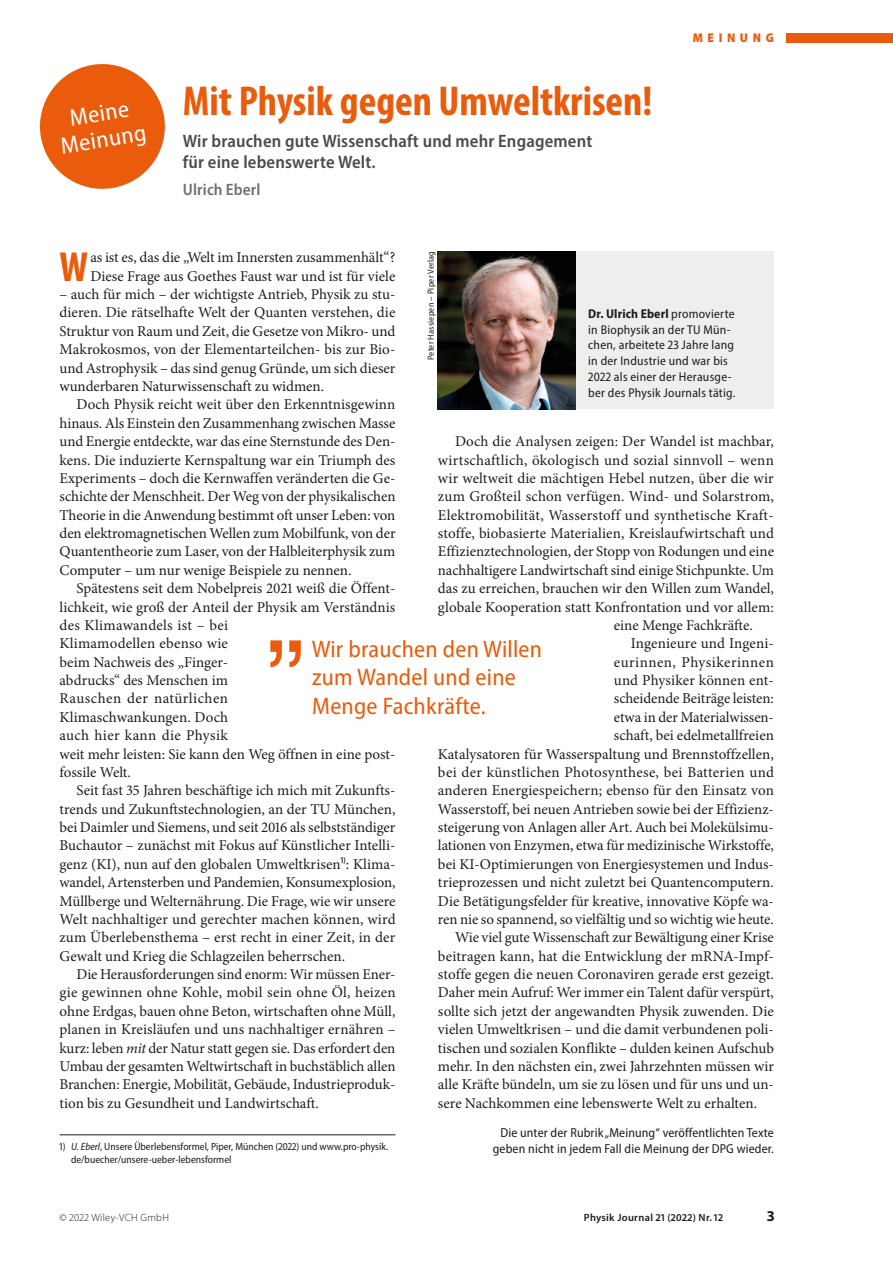
<style>
.page{position:relative;width:893px;height:1263px;background:#fff}
.page>*{position:absolute;margin:0;border:0;box-sizing:border-box;transform-origin:0 0}
.Zitat_16{font:103.5px "Helvetica Neue LT Com";color:#ea5b0c}
.GT_Initial_2zeilig{font:700 condensed 42.3px "Myriad Pro";color:#ea5b0c}
.Head_Meinung{font:700 condensed 42px "Myriad Pro";color:#ea5b0c}
.Zitat_16-2{font:semi-condensed 24px/28.5px "Myriad Pro";letter-spacing:.01em;color:#ea5b0c}
.Txt_Boeppel_orange{font:semi-condensed 24px/26px "Myriad Pro";color:#fff;text-align:center}
.Subhead_Meinung{font:600 semi-condensed 18px/21px "Myriad Pro";letter-spacing:.01em;color:#4b4b4a}
.Autor_Meinung{font:600 semi-condensed 16.5px "Myriad Pro";letter-spacing:.01em;color:#70706f}
.GT{font:15px/18.3px "Minion Pro";color:#1d1d1b;text-align:justify}
.GT_Initial_2zeilig-2{font:15px/18.3px "Minion Pro";letter-spacing:-.005em;color:#1d1d1b}
.GT-2{font:15px "Minion Pro";letter-spacing:.02em;color:#1d1d1b}
.t1{font:700 15px "Myriad Pro";color:#1d1d1b}
.Autor__I_Nachruf___M{font:semi-condensed 13.05px/16.5px "Myriad Pro";letter-spacing:.01em;color:#1d1d1b;text-align:center}
.BU_schwarz{font:semi-condensed 12.75px/15.8px "Myriad Pro";letter-spacing:.02em;color:#1d1d1b}
.t2{font:900 semi-condensed 12.75px "Myriad Pro";letter-spacing:.36em;color:#ea5b0c}
.FN__mit_Linie{font:semi-condensed 10.5px/12.8px "Myriad Pro";color:#1d1d1b}
.t3{font:600 10.5px "Myriad Pro";letter-spacing:.03em;color:#1d1d1b}
.t4{font:300 10.5px "Myriad Pro";letter-spacing:.03em;color:#1d1d1b}
.Bild_Quelle_schwarz{font:semi-condensed 9px "Myriad Pro";letter-spacing:.02em;color:#1d1d1b}
.s1{font-style:italic}
.s2{font-weight:700}
</style>
<div class="page">
<div style="left:787px;top:33px;width:106px;height:9px;background:#ea5b0c"></div>
<svg style="left:40px;top:64px;width:125px;height:125px"></svg>
<div style="left:438px;top:251px;width:336px;height:158px;background:#efeeec"></div>
<img style="left:438px;top:251px;width:137px;height:158px">
<hr style="left:60px;top:1134px;width:335px;height:1px;background:#1d1d1b">
<p class="Txt_Boeppel_orange" style="left:55px;top:107px;width:87px;rotate:-9deg">Meine<br>Meinung</p>
<p class="Head_Meinung" style="left:183px;top:75px;width:471px">Mit Physik gegen Umweltkrisen!</p>
<p class="Subhead_Meinung" style="left:183px;top:130px;width:411px">Wir brauchen gute Wissenschaft und mehr Engagement für eine lebenswerte Welt.</p>
<p class="Autor_Meinung" style="left:183px;top:180px;width:79px">Ulrich Eberl</p>
<p class="t2" style="left:693px;top:30px;width:82px">MEINUNG</p>
<p class="GT_Initial_2zeilig" style="left:60px;top:240px;width:30px">W</p>
<p class="GT_Initial_2zeilig-2" style="left:90px;top:248px;width:307px">as ist es, das die „Welt im Innersten zusammenhält“?<br>Diese Frage aus Goethes Faust war und ist für viele</p>
<p class="GT_Initial_2zeilig-2" style="left:60px;top:285px;width:337px;text-align:justify">– auch für mich – der wichtigste Antrieb, Physik zu stu&shy;dieren. Die rätselhafte Welt der Quanten verstehen, die Struktur von Raum und Zeit, die Gesetze von Mikro- und Makrokosmos, von der Elementarteilchen- bis zur Bio&shy;und Astrophysik – das sind genug Gründe, um sich dieser wunderbaren Naturwissenschaft zu widmen.</p>
<p class="GT" style="left:60px;top:395px;width:338px;text-indent:17px">Doch Physik reicht weit über den Erkenntnisgewinn hinaus. Als Einstein den Zusammenhang zwischen Masse und Energie entdeckte, war das eine Sternstunde des Den&shy;kens. Die induzierte Kernspaltung war ein Triumph des Experiments – doch die Kernwaffen veränderten die Ge&shy;schichte der Menschheit. Der Weg von der physikalischen Theorie in die Anwendung bestimmt oft unser Leben: von den elektromagnetischen Wellen zum Mobilfunk, von der Quantentheorie zum Laser, von der Halbleiterphysik zum Computer – um nur wenige Beispiele zu nennen.</p>
<p class="GT" style="left:60px;top:579px;width:337px;text-align:left;text-indent:17px">Spätestens seit dem Nobelpreis 2021 weiß die Öffent&shy;lichkeit, wie groß der Anteil der Physik am Verständnis des Klimawandels ist – bei<br>Klimamodellen ebenso wie<br>beim Nachweis des „Finger-<br>abdrucks“ des Menschen im<br>Rauschen der natürlichen<br>Klimaschwankungen. Doch<br>auch hier kann die Physik<br>weit mehr leisten: Sie kann den Weg öffnen in eine post&shy;fossile Welt.</p>
<p class="GT" style="left:60px;top:781px;width:338px;text-align:left;text-indent:17px">Seit fast 35 Jahren beschäftige ich mich mit Zukunfts&shy;trends und Zukunftstechnologien, an der TU München, bei Daimler und Siemens, und seit 2016 als selbstständiger Buchautor – zunächst mit Fokus auf Künstlicher Intelli&shy;genz (KI), nun auf den globalen Umweltkrisen<sup>1)</sup>: Klima&shy;wandel, Artensterben und Pandemien, Konsumexplosion, Müllberge und Welternährung. Die Frage, wie wir unsere Welt nachhaltiger und gerechter machen können, wird zum Überlebensthema – erst recht in einer Zeit, in der Gewalt und Krieg die Schlagzeilen beherrschen.</p>
<p class="GT" style="left:60px;top:965px;width:338px;text-indent:17px">Die Herausforderungen sind enorm: Wir müssen Ener&shy;gie gewinnen ohne Kohle, mobil sein ohne Öl, heizen ohne Erdgas, bauen ohne Beton, wirtschaften ohne Müll, planen in Kreisläufen und uns nachhaltiger ernähren – kurz: leben <span class="s1">mit</span> der Natur statt gegen sie. Das erfordert den Umbau der gesamten Weltwirtschaft in buchstäblich allen Branchen: Energie, Mobilität, Gebäude, Industrieproduk&shy;tion bis zu Gesundheit und Landwirtschaft.</p>
<p class="Bild_Quelle_schwarz" style="left:425px;top:360px;width:111px;rotate:-90deg">Peter Hassiepen – Piper Verlag</p>
<p class="BU_schwarz" style="left:588px;top:305px;width:149px"><span class="s2">Dr. Ulrich Eberl</span> promovierte in Biophysik an der TU Mün&shy;chen, arbeitete 23 Jahre lang in der Industrie und war bis<br>2022 als einer der Herausge&shy;ber des Physik Journals tätig.</p>
<p class="GT" style="left:455px;top:432px;width:320px">Doch die Analysen zeigen: Der Wandel ist machbar,</p>
<p class="GT-2" style="left:438px;top:450px;width:337px">wirtschaftlich, ökologisch und sozial sinnvoll – wenn</p>
<p class="GT" style="left:438px;top:469px;width:337px">wir weltweit die mächtigen Hebel nutzen, über die wir</p>
<p class="GT" style="left:438px;top:487px;width:338px">zum Großteil schon verfügen. Wind- und Solarstrom,</p>
<p class="GT" style="left:438px;top:506px;width:337px">Elektromobilität, Wasserstoff und synthetische Kraft-</p>
<p class="GT" style="left:438px;top:524px;width:337px">stoffe, biobasierte Materialien, Kreislaufwirtschaft und</p>
<p class="GT" style="left:438px;top:542px;width:337px">Effizienztechnologien, der Stopp von Rodungen und eine</p>
<p class="GT" style="left:438px;top:561px;width:337px">nachhaltigere Landwirtschaft sind einige Stichpunkte. Um</p>
<p class="GT" style="left:438px;top:579px;width:337px">das zu erreichen, brauchen wir den Willen zum Wandel,</p>
<p class="GT" style="left:438px;top:598px;width:337px">globale Kooperation statt Konfrontation und vor allem:</p>
<p class="GT" style="left:614px;top:616px;width:140px">eine Menge Fachkräfte.</p>
<p class="GT" style="left:438px;top:634px;width:338px;text-align:right">Ingenieure und Ingeni-<br>eurinnen, Physikerinnen<br>und Physiker können ent-<br>scheidende Beiträge leisten:<br>etwa in der Materialwissen-<br>schaft, bei edelmetallfreien<br>Katalysatoren für Wasserspaltung und Brennstoffzellen, bei der künstlichen Photosynthese, bei Batterien und anderen Energiespeichern; ebenso für den Einsatz von Wasserstoff, bei neuen Antrieben sowie bei der Effizienz&shy;steigerung von Anlagen aller Art. Auch bei Molekülsimu&shy;lationen von Enzymen, etwa für medizinische Wirkstoffe, bei KI-Optimierungen von Energiesystemen und Indus&shy;trieprozessen und nicht zuletzt bei Quantencomputern.<br>Die Betätigungsfelder für kreative, innovative Köpfe wa&shy;ren nie so spannend, so vielfältig und so wichtig wie heute.</p>
<p class="GT" style="left:438px;top:928px;width:337px;text-indent:17px">Wie viel gute Wissenschaft zur Bewältigung einer Krise beitragen kann, hat die Entwicklung der mRNA-Impf&shy;stoffe gegen die neuen Coronaviren gerade erst gezeigt.<br>Daher mein Aufruf: Wer immer ein Talent dafür verspürt, sollte sich jetzt der angewandten Physik zuwenden. Die vielen Umweltkrisen – und die damit verbundenen poli&shy;tischen und sozialen Konflikte – dulden keinen Aufschub mehr. In den nächsten ein, zwei Jahrzehnten müssen wir alle Kräfte bündeln, um sie zu lösen und für uns und un&shy;sere Nachkommen eine lebenswerte Welt zu erhalten.</p>
<p class="Autor__I_Nachruf___M" style="left:493px;top:1124px;width:283px">Die unter der Rubrik „Meinung“ veröffentlichten Texte geben nicht in jedem Fall die Meinung der DPG wieder.</p>
<p class="Zitat_16" style="left:264px;top:551px;width:46px">„</p>
<p class="Zitat_16-2" style="left:312px;top:634px;width:232px">Wir brauchen den Willen zum Wandel und eine<br>Menge Fachkräfte.</p>
<p class="FN__mit_Linie" style="left:71px;top:1140px;width:319px;text-indent:-11px">1) <span class="s1">U. Eberl</span>, Unsere Überlebensformel, Piper, München (2022) und www.pro-physik. de/buecher/unsere-ueber-lebensformel</p>
<p class="t4" style="left:60px;top:1211px;width:111px">© 2022 Wiley-VCH GmbH</p>
<p class="t3" style="left:584px;top:1211px;width:141px">Physik Journal 21 (2022) Nr. 12</p>
<p class="t1" style="left:767px;top:1206px;width:9px">3</p>
</div>
